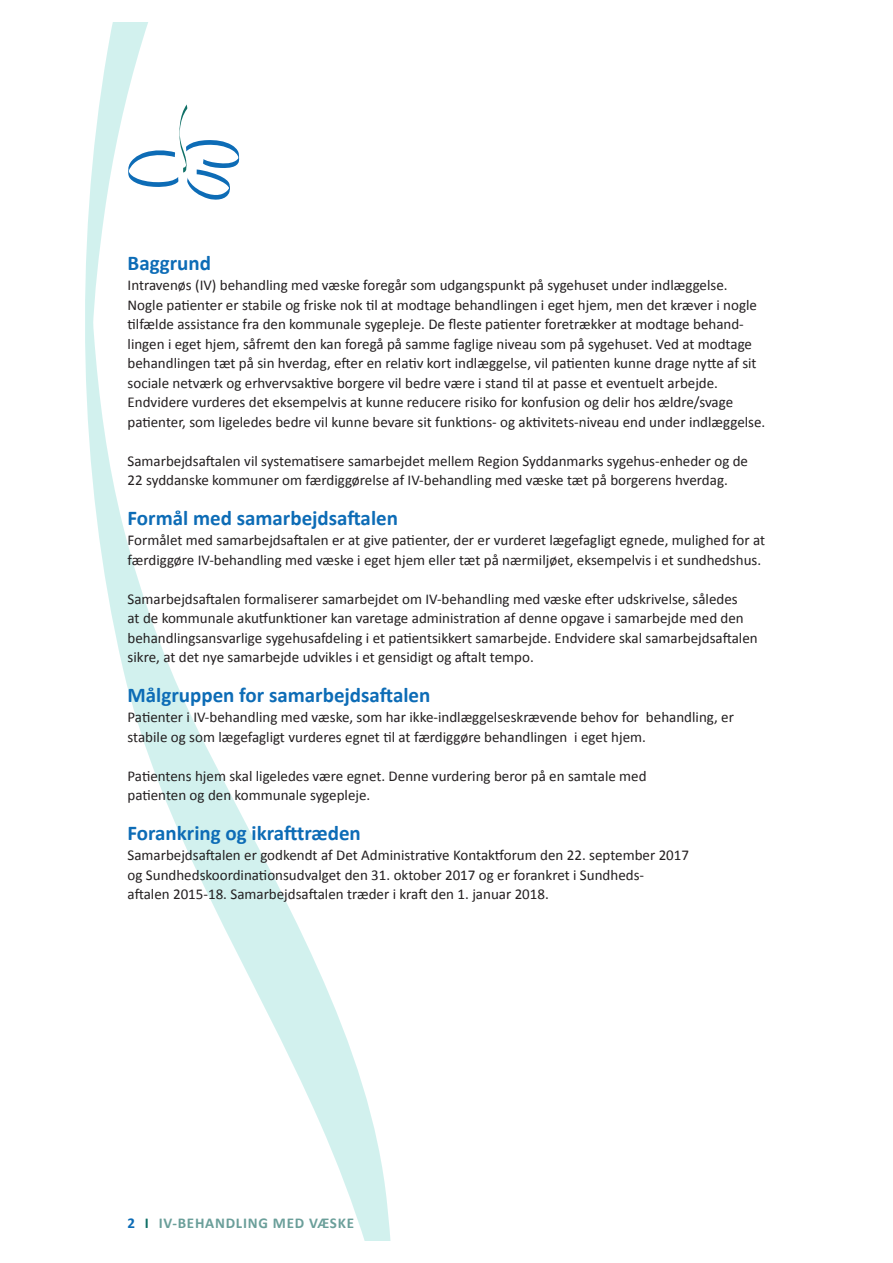
<style>
.page{position:relative;width:893px;height:1263px;background:#fff}
.page>*{position:absolute;margin:0;border:0;box-sizing:border-box;transform-origin:0 0}
.t1{font:700 21px "Calibri";color:#0d6cb6}
.t2{font:15px/19.5px "Calibri";color:#231f20}
.t3{font:700 15px "Calibri";letter-spacing:.05em;color:#6b9f9a}
.s1{color:#0d6cb6}
.s2{color:#107067}
</style>
<div class="page">
<svg style="left:85px;top:22px;width:306px;height:1219px"></svg>
<h1 class="t1" style="left:128px;top:250px;width:85px">Baggrund</h1>
<p class="t2" style="left:128px;top:276px;width:639px">Intravenøs (IV) behandling med væske foregår som udgangspunkt på sygehuset under indlæggelse.<br>Nogle patienter er stabile og friske nok til at modtage behandlingen i eget hjem, men det kræver i nogle tilfælde assistance fra den kommunale sygepleje. De fleste patienter foretrækker at modtage behand&shy;lingen i eget hjem, såfremt den kan foregå på samme faglige niveau som på sygehuset. Ved at modtage behandlingen tæt på sin hverdag, efter en relativ kort indlæggelse, vil patienten kunne drage nytte af sit sociale netværk og erhvervsaktive borgere vil bedre være i stand til at passe et eventuelt arbejde.<br>Endvidere vurderes det eksempelvis at kunne reducere risiko for konfusion og delir hos ældre/svage patienter, som ligeledes bedre vil kunne bevare sit funktions- og aktivitets-niveau end under indlæggelse.</p>
<p class="t2" style="left:128px;top:451px;width:622px">Samarbejdsaftalen vil systematisere samarbejdet mellem Region Syddanmarks sygehus-enheder og de<br>22 syddanske kommuner om færdiggørelse af IV-behandling med væske tæt på borgerens hverdag.</p>
<h1 class="t1" style="left:128px;top:505px;width:272px">Formål med samarbejdsaftalen</h1>
<p class="t2" style="left:128px;top:531px;width:639px">Formålet med samarbejdsaftalen er at give patienter, der er vurderet lægefagligt egnede, mulighed for at færdiggøre IV-behandling med væske i eget hjem eller tæt på nærmiljøet, eksempelvis i et sundhedshus.</p>
<p class="t2" style="left:128px;top:589px;width:632px">Samarbejdsaftalen formaliserer samarbejdet om IV-behandling med væske efter udskrivelse, således<br>at de kommunale akutfunktioner kan varetage administration af denne opgave i samarbejde med den behandlingsansvarlige sygehusafdeling i et patientsikkert samarbejde. Endvidere skal samarbejdsaftalen sikre, at det nye samarbejde udvikles i et gensidigt og aftalt tempo.</p>
<h1 class="t1" style="left:128px;top:682px;width:304px">Målgruppen for samarbejdsaftalen</h1>
<p class="t2" style="left:128px;top:708px;width:608px">Patienter i IV-behandling med væske, som har ikke-indlæggelseskrævende behov for behandling, er stabile og som lægefagligt vurderes egnet til at færdiggøre behandlingen i eget hjem.</p>
<p class="t2" style="left:128px;top:766px;width:521px">Patientens hjem skal ligeledes være egnet. Denne vurdering beror på en samtale med patienten og den kommunale sygepleje.</p>
<h1 class="t1" style="left:128px;top:820px;width:235px">Forankring og ikrafttræden</h1>
<p class="t2" style="left:128px;top:846px;width:563px">Samarbejdsaftalen er godkendt af Det Administrative Kontaktforum den 22. september 2017 og Sundhedskoordinationsudvalget den 31. oktober 2017 og er forankret i Sundheds&shy;aftalen 2015-18. Samarbejdsaftalen træder i kraft den 1. januar 2018.</p>
<p class="t3" style="left:128px;top:1213px;width:228px"><span class="s1">2</span> <span class="s2">I</span> IV-BEHANDLING MED VÆSKE</p>
</div>
